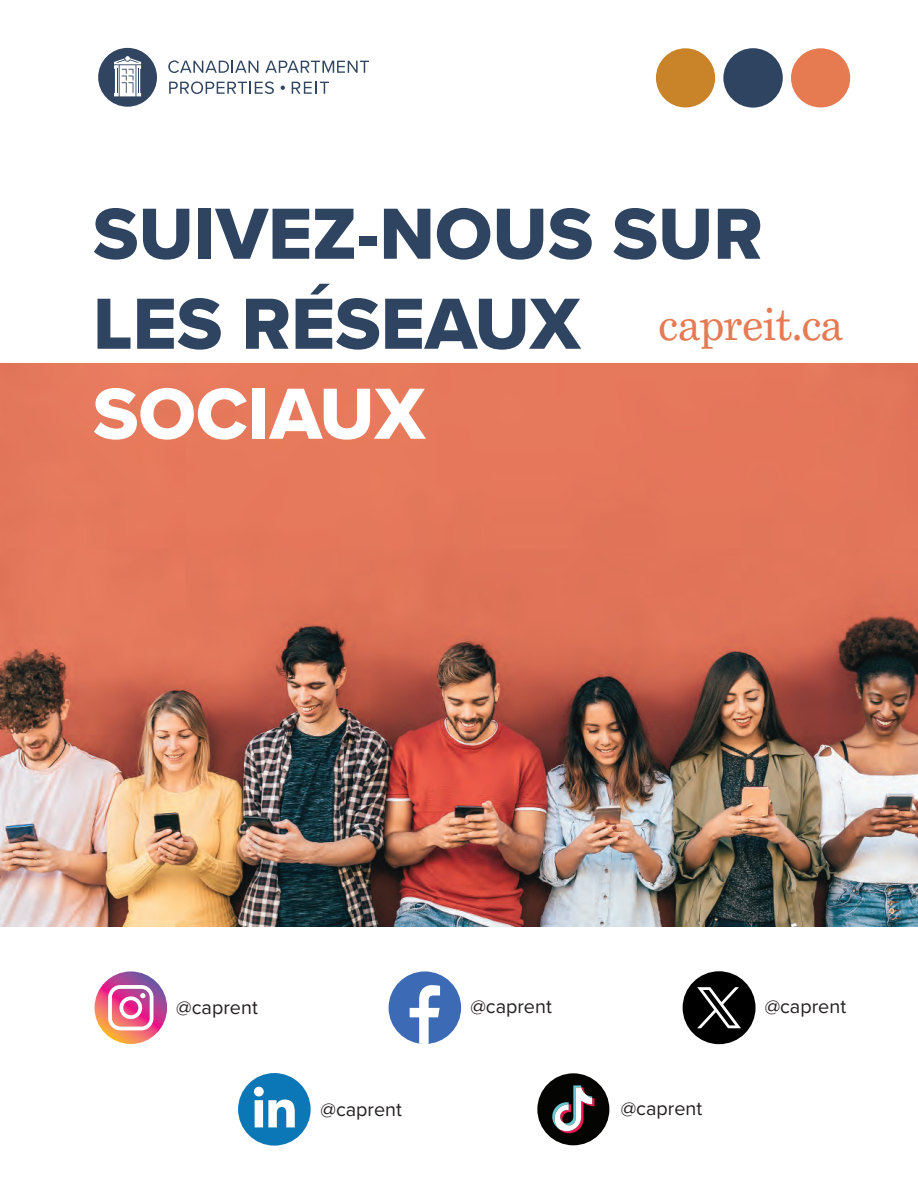
<style>
.page{position:relative;width:918px;height:1188px;background:#fff}
.page>*{position:absolute;margin:0;border:0;box-sizing:border-box;transform-origin:0 0}
.t1{font:75px/90px "Proxima Nova Extrabld";color:#2e4461}
.t2{font:45px "Grad";color:#e57b54}
.t3{font:19.8px "Proxima Nova";color:#231f20}
.s1{color:#fff}
</style>
<div class="page">
<img style="left:0;top:364px;width:918px;height:562px">
<svg style="left:95px;top:971px;width:72px;height:73px"></svg>
<svg style="left:108px;top:985px;width:45px;height:45px"></svg>
<div style="left:389px;top:971px;width:72px;height:73px;background:#3c6ab4;border-radius:50%"></div>
<svg style="left:410px;top:985px;width:30px;height:59px"></svg>
<div style="left:683px;top:971px;width:73px;height:73px;background:#000;border-radius:50%"></div>
<div style="left:238px;top:1073px;width:73px;height:73px;background:#0c77b6;border-radius:50%"></div>
<svg style="left:254px;top:1087px;width:41px;height:40px"></svg>
<div style="left:537px;top:1073px;width:72px;height:72px;background:#040503;border-radius:50%"></div>
<svg style="left:552px;top:1085px;width:42px;height:48px"></svg>
<div style="left:791px;top:48px;width:59px;height:59px;background:#e67b51;border-radius:50%"></div>
<div style="left:723px;top:48px;width:60px;height:60px;background:#2e4461;border-radius:50%"></div>
<div style="left:656px;top:48px;width:59px;height:59px;background:#c9842a;border-radius:50%"></div>
<svg style="left:697px;top:987px;width:44px;height:41px"></svg>
<svg style="left:98px;top:48px;width:59px;height:59px"></svg>
<svg style="left:281px;top:86px;width:4px;height:4px"></svg>
<svg style="left:168px;top:60px;width:90px;height:13px"></svg>
<svg style="left:265px;top:61px;width:104px;height:12px"></svg>
<svg style="left:169px;top:81px;width:105px;height:13px"></svg>
<svg style="left:292px;top:82px;width:37px;height:12px"></svg>
<p class="t1" style="left:93px;top:188px;width:671px">SUIVEZ-NOUS SUR<br>LES RÉSEAUX<br><span class="s1">SOCIAUX</span></p>
<h2 class="t2" style="left:658px;top:296px;width:186px">capreit.ca</h2>
<p class="t3" style="left:176px;top:992px;width:83px">@caprent</p>
<p class="t3" style="left:470px;top:992px;width:83px">@caprent</p>
<p class="t3" style="left:765px;top:992px;width:83px">@caprent</p>
<p class="t3" style="left:321px;top:1094px;width:83px">@caprent</p>
<p class="t3" style="left:621px;top:1093px;width:83px">@caprent</p>
</div>
